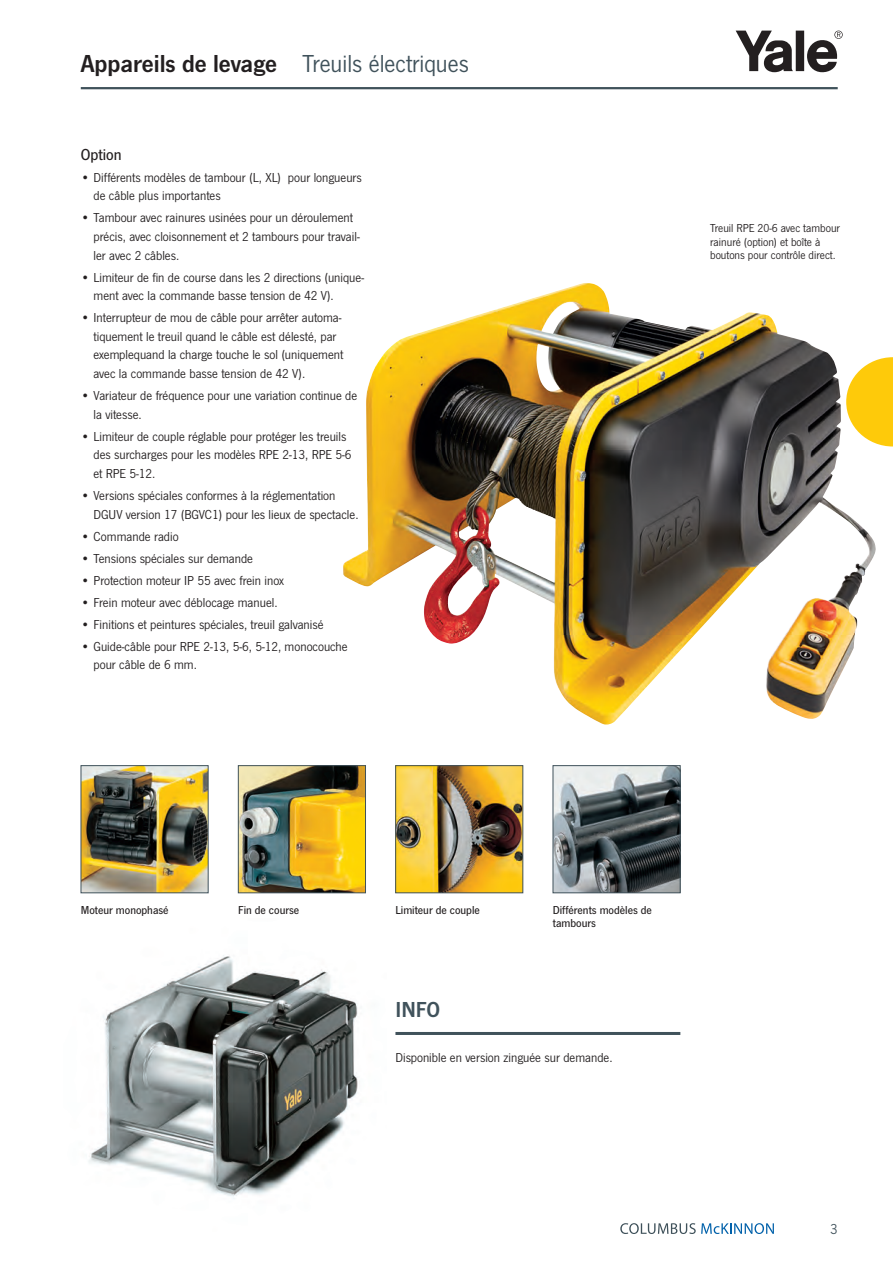
<style>
.page{position:relative;width:893px;height:1263px;background:#fff}
.page>*{position:absolute;margin:0;border:0;box-sizing:border-box;transform-origin:0 0}
.CHAPTERHEAD_de{font:25.5px "News Got";color:#40525b}
.INFO{font:22.5px "News Got Dem";color:#40525b}
.SUBHEAD_de{font:500 16.5px "News Got";color:#231f20}
.t1{font:15px "News Got";color:#40525b}
.INFO_TEXT_de{font:13.5px/18.6px "News Got";color:#231f20}
.TABELLE_LINKS_de{font:12px/13.5px "News Got";color:#231f20}
.TABELLE_LINKS_Medium{font:500 12px/13.5px "News Got";color:#231f20}
.s1{font-family:"News Got Dem";color:#231f20}
</style>
<div class="page">
<img style="left:81px;top:765px;width:128px;height:128px">
<img style="left:238px;top:765px;width:128px;height:128px">
<img style="left:395px;top:765px;width:128px;height:128px">
<svg style="left:553px;top:765px;width:128px;height:128px;background:#687073"></svg>
<img style="left:89px;top:955px;width:269px;height:242px">
<img style="left:343px;top:284px;width:533px;height:441px">
<svg style="left:736px;top:31px;width:107px;height:41px"></svg>
<hr style="left:81px;top:87px;width:757px;height:2px;background:#40525b">
<svg style="left:620px;top:1223px;width:154px;height:11px"></svg>
<hr style="left:395px;top:1032px;width:285px;height:3px;background:#40525b">
<svg style="left:846px;top:357px;width:47px;height:89px"></svg>
<p class="CHAPTERHEAD_de" style="left:81px;top:50px;width:390px"><span class="s1">Appareils de levage</span> Treuils électriques</p>
<p class="SUBHEAD_de" style="left:81px;top:145px;width:42px">Option</p>
<p class="INFO_TEXT_de" style="left:94px;top:168px;width:270px;text-indent:-13px">• Différents modèles de tambour (L, XL) pour longueurs de câble plus importantes</p>
<p class="INFO_TEXT_de" style="left:94px;top:209px;width:268px;text-indent:-13px">• Tambour avec rainures usinées pour un déroulement précis, avec cloisonnement et 2 tambours pour travail&shy;ler avec 2 câbles.</p>
<p class="INFO_TEXT_de" style="left:94px;top:268px;width:272px;text-indent:-13px">• Limiteur de fin de course dans les 2 directions (unique&shy;ment avec la commande basse tension de 42 V).</p>
<p class="INFO_TEXT_de" style="left:94px;top:309px;width:251px;text-indent:-13px">• Interrupteur de mou de câble pour arrêter automa&shy;tiquement le treuil quand le câble est délesté, par exemplequand la charge touche le sol (uniquement avec la commande basse tension de 42 V).</p>
<p class="INFO_TEXT_de" style="left:94px;top:386px;width:265px;text-indent:-13px">• Variateur de fréquence pour une variation continue de la vitesse.</p>
<p class="INFO_TEXT_de" style="left:94px;top:427px;width:259px;text-indent:-13px">• Limiteur de couple réglable pour protéger les treuils des surcharges pour les modèles RPE 2-13, RPE 5-6 et RPE 5-12.</p>
<p class="INFO_TEXT_de" style="left:94px;top:486px;width:267px;text-indent:-13px">• Versions spéciales conformes à la réglementation<br>DGUV version 17 (BGVC1) pour les lieux de spectacle.</p>
<p class="INFO_TEXT_de" style="left:81px;top:527px;width:99px">• Commande radio</p>
<p class="INFO_TEXT_de" style="left:81px;top:549px;width:174px">• Tensions spéciales sur demande</p>
<p class="INFO_TEXT_de" style="left:81px;top:571px;width:205px">• Protection moteur IP 55 avec frein inox</p>
<p class="INFO_TEXT_de" style="left:81px;top:593px;width:198px">• Frein moteur avec déblocage manuel.</p>
<p class="INFO_TEXT_de" style="left:81px;top:615px;width:244px">• Finitions et peintures spéciales, treuil galvanisé</p>
<p class="INFO_TEXT_de" style="left:94px;top:637px;width:256px;text-indent:-13px">• Guide-câble pour RPE 2-13, 5-6, 5-12, monocouche pour câble de 6 mm.</p>
<p class="TABELLE_LINKS_de" style="left:710px;top:222px;width:131px">Treuil RPE 20-6 avec tambour rainuré (option) et boîte à boutons pour contrôle direct.</p>
<p class="TABELLE_LINKS_Medium" style="left:81px;top:903px;width:89px">Moteur monophasé</p>
<p class="TABELLE_LINKS_Medium" style="left:238px;top:903px;width:63px">Fin de course</p>
<p class="TABELLE_LINKS_Medium" style="left:395px;top:903px;width:86px">Limiteur de couple</p>
<p class="TABELLE_LINKS_Medium" style="left:553px;top:903px;width:101px">Différents modèles de tambours</p>
<p class="INFO" style="left:395px;top:997px;width:46px">INFO</p>
<p class="INFO_TEXT_de" style="left:395px;top:1048px;width:219px">Disponible en version zinguée sur demande.</p>
<p class="t1" style="left:830px;top:1221px;width:9px">3</p>
</div>
